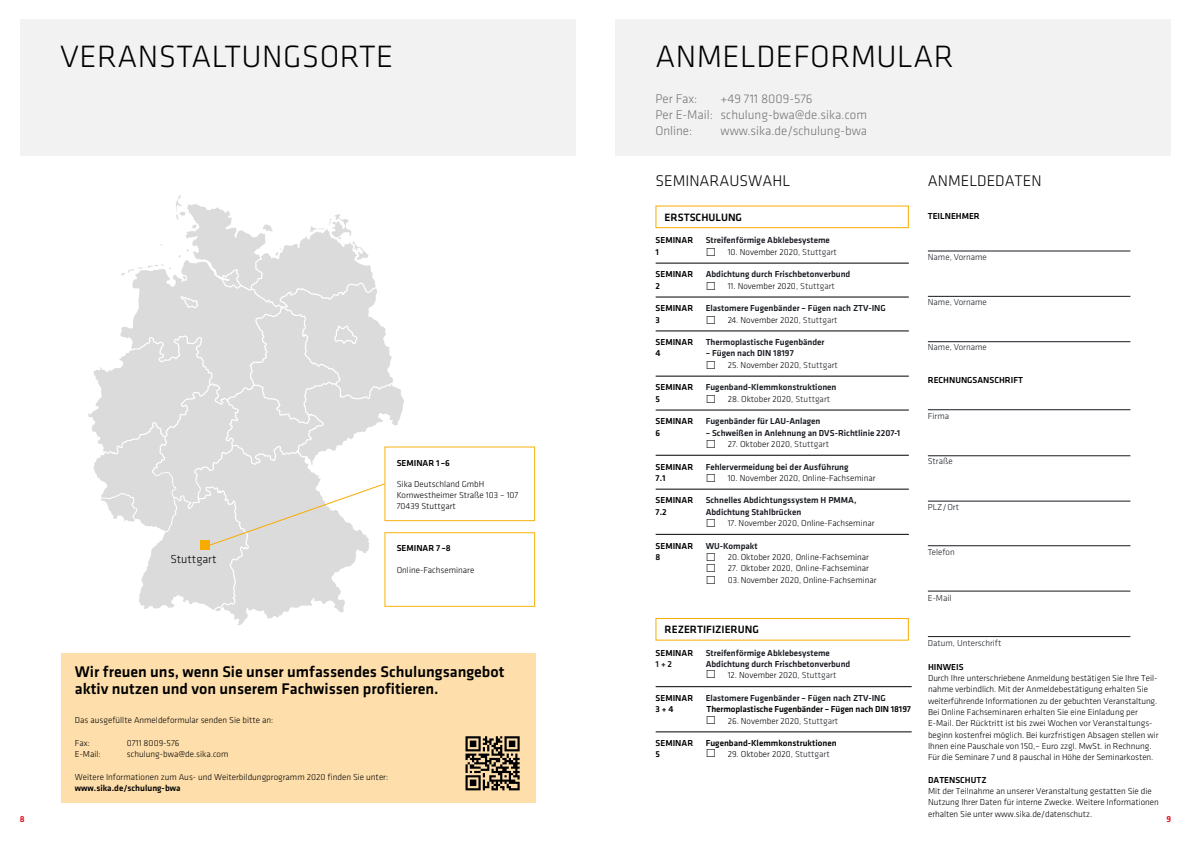
<style>
.page{position:relative;width:1191px;height:842px;background:#fff}
.page>*{position:absolute;margin:0;border:0;box-sizing:border-box;transform-origin:0 0}
.t1{font:300 32px "Klavika";letter-spacing:.015em;color:#000}
.t2{font:500 16px/17px "Klavika";color:#000}
.t3{font:300 16px "Klavika";color:#000}
.t4{font:300 13px/16px "Klavika";color:#747376}
.t5{font:300 12px "Klavika";color:#000}
.t6{font:500 11px "Klavika";color:#000}
.t7{font:300 9px/11.3px "Klavika";color:#000}
.t8{font:500 9px "Klavika";color:#171a20}
.t9{font:500 9px "Klavika";color:#000}
.t10{font:300 9px "Klavika";color:#171a20}
.t11{font:500 9px "Klavika";color:#e3000f}
.s1{font-size:12px}
.s2{color:#171a20}
</style>
<div class="page">
<div style="left:20px;top:20px;width:555px;height:136px;background:#f0eff0"></div>
<svg style="left:88px;top:195px;width:316px;height:430px"></svg>
<div style="left:385px;top:447px;width:149px;height:74px;background:#fff"></div>
<div style="left:384px;top:446px;width:151px;height:75px;border:1px solid #f8b211"></div>
<div style="left:385px;top:533px;width:149px;height:73px;background:#fff"></div>
<div style="left:384px;top:532px;width:151px;height:75px;border:1px solid #f8b211"></div>
<div style="left:615px;top:20px;width:556px;height:136px;background:#f0eff0"></div>
<hr style="left:928px;top:251px;width:202px;height:1px;background:#171a20">
<hr style="left:928px;top:296px;width:202px;height:1px;background:#171a20">
<hr style="left:928px;top:341px;width:202px;height:1px;background:#171a20">
<hr style="left:928px;top:410px;width:202px;height:1px;background:#171a20">
<hr style="left:928px;top:456px;width:202px;height:1px;background:#171a20">
<hr style="left:928px;top:501px;width:202px;height:1px;background:#171a20">
<hr style="left:928px;top:546px;width:202px;height:1px;background:#171a20">
<hr style="left:928px;top:591px;width:202px;height:1px;background:#171a20">
<hr style="left:928px;top:636px;width:202px;height:1px;background:#171a20">
<hr style="left:655px;top:263px;width:254px;height:1px;background:#000">
<hr style="left:655px;top:297px;width:254px;height:1px;background:#000">
<hr style="left:655px;top:331px;width:254px;height:1px;background:#000">
<hr style="left:655px;top:376px;width:254px;height:1px;background:#000">
<hr style="left:655px;top:410px;width:254px;height:1px;background:#000">
<hr style="left:655px;top:455px;width:254px;height:1px;background:#000">
<hr style="left:655px;top:489px;width:254px;height:1px;background:#000">
<hr style="left:655px;top:534px;width:254px;height:1px;background:#000">
<hr style="left:655px;top:686px;width:256px;height:1px;background:#000">
<hr style="left:655px;top:732px;width:256px;height:1px;background:#000">
<div style="left:655px;top:206px;width:254px;height:22px;border:1px solid #f8ac00"></div>
<div style="left:655px;top:618px;width:254px;height:23px;border:1px solid #f8ac00"></div>
<div style="left:61px;top:653px;width:474px;height:149px;background:#fedeab"></div>
<svg style="left:465px;top:736px;width:55px;height:55px"></svg>
<svg style="left:465px;top:736px;width:54px;height:54px"></svg>
<h1 class="t1" style="left:60px;top:37px;width:335px">VERANSTALTUNGSORTE</h1>
<p class="t11" style="left:20px;top:813px;width:6px">8</p>
<h3 class="t5" style="left:170px;top:552px;width:48px">Stuttgart</h3>
<p class="t9" style="left:397px;top:456px;width:55px">SEMINAR 1–6</p>
<p class="t7" style="left:397px;top:479px;width:123px;line-height:10.8px">Sika Deutschland GmbH<br>Kornwestheimer Straße 103 – 107<br>70439 Stuttgart</p>
<p class="t9" style="left:397px;top:542px;width:56px">SEMINAR 7–8</p>
<p class="t7" style="left:397px;top:564px;width:79px">Online-Fachseminare</p>
<h2 class="t2" style="left:75px;top:663px;width:431px">Wir freuen uns, wenn Sie unser umfassendes Schulungsangebot aktiv nutzen und von unserem Fachwissen profitieren.</h2>
<p class="t7" style="left:75px;top:714px;width:200px">Das ausgefüllte Anmeldeformular senden Sie bitte an:</p>
<p class="t7" style="left:75px;top:737px;width:17px">Fax:</p>
<p class="t7" style="left:127px;top:737px;width:54px">0711 8009-576</p>
<p class="t7" style="left:75px;top:748px;width:27px">E-Mail:</p>
<p class="t7" style="left:127px;top:748px;width:103px">schulung-bwa@de.sika.com</p>
<p class="t7" style="left:75px;top:771px;width:315px">Weitere Informationen zum Aus- und Weiterbildungprogramm 2020 finden Sie unter:</p>
<p class="t9" style="left:75px;top:782px;width:107px">www.sika.de/schulung-bwa</p>
<h1 class="t1" style="left:655px;top:37px;width:300px">ANMELDEFORMULAR</h1>
<h3 class="t4" style="left:655px;top:90px;width:44px">Per Fax:</h3>
<h3 class="t4" style="left:655px;top:90px;width:213px;text-indent:65px">+49 711 8009-576<br>Per E-Mail: schulung-bwa@de.sika.com<br>Online:</h3>
<h3 class="t4" style="left:720px;top:122px;width:148px">www.sika.de/schulung-bwa</h3>
<h2 class="t3" style="left:655px;top:171px;width:136px">SEMINARAUSWAHL</h2>
<p class="t6" style="left:664px;top:210px;width:79px">ERSTSCHULUNG</p>
<p class="t9" style="left:655px;top:234px;width:39px">SEMINAR</p>
<p class="t8" style="left:705px;top:234px;width:126px">Streifenförmige Abklebesysteme</p>
<p class="t9" style="left:655px;top:246px;width:5px">1</p>
<p class="t7" style="left:705px;top:246px;width:133px"><span class="s1">•</span> 10. November 2020<span class="s2">, Stuttgart</span></p>
<p class="t9" style="left:655px;top:268px;width:39px">SEMINAR</p>
<p class="t8" style="left:705px;top:268px;width:146px">Abdichtung durch Frischbetonverbund</p>
<p class="t9" style="left:655px;top:280px;width:6px">2</p>
<p class="t7" style="left:705px;top:280px;width:131px"><span class="s1">•</span> 11. November 2020<span class="s2">, Stuttgart</span></p>
<p class="t9" style="left:655px;top:302px;width:39px">SEMINAR</p>
<p class="t8" style="left:705px;top:302px;width:182px">Elastomere Fugenbänder – Fügen nach ZTV-ING</p>
<p class="t9" style="left:655px;top:313px;width:6px">3</p>
<p class="t7" style="left:705px;top:314px;width:133px"><span class="s1">•</span> 24. November 2020<span class="s2">, Stuttgart</span></p>
<p class="t9" style="left:655px;top:336px;width:39px">SEMINAR</p>
<p class="t8" style="left:705px;top:336px;width:120px">Thermoplastische Fugenbänder</p>
<p class="t9" style="left:655px;top:347px;width:7px">4</p>
<p class="t8" style="left:705px;top:347px;width:90px">– Fügen nach DIN 18197</p>
<p class="t7" style="left:705px;top:359px;width:134px"><span class="s1">•</span> 25. November 2020<span class="s2">, Stuttgart</span></p>
<p class="t9" style="left:655px;top:381px;width:39px">SEMINAR</p>
<p class="t8" style="left:705px;top:381px;width:132px">Fugenband-Klemmkonstruktionen</p>
<p class="t9" style="left:655px;top:393px;width:6px">5</p>
<p class="t7" style="left:705px;top:393px;width:126px"><span class="s1">•</span> 28. Oktober 2020<span class="s2">, Stuttgart</span></p>
<p class="t9" style="left:655px;top:415px;width:39px">SEMINAR</p>
<p class="t8" style="left:705px;top:415px;width:116px">Fugenbänder für LAU-Anlagen</p>
<p class="t9" style="left:655px;top:426px;width:6px">6</p>
<p class="t8" style="left:705px;top:426px;width:196px">– Schweißen in Anlehnung an DVS-Richtlinie 2207-1</p>
<p class="t7" style="left:705px;top:438px;width:125px"><span class="s1">•</span> 27. Oktober 2020<span class="s2">, Stuttgart</span></p>
<p class="t9" style="left:655px;top:460px;width:39px">SEMINAR</p>
<p class="t8" style="left:705px;top:460px;width:144px">Fehlervermeidung bei der Ausführung</p>
<p class="t9" style="left:655px;top:472px;width:12px">7.1</p>
<p class="t7" style="left:705px;top:472px;width:172px"><span class="s1">•</span> 10. November 2020, Online-Fachseminar</p>
<p class="t9" style="left:655px;top:494px;width:39px">SEMINAR</p>
<p class="t8" style="left:705px;top:494px;width:152px">Schnelles Abdichtungssystem H PMMA,</p>
<p class="t9" style="left:655px;top:506px;width:13px">7.2</p>
<p class="t8" style="left:705px;top:506px;width:97px">Abdichtung Stahlbrücken</p>
<p class="t7" style="left:705px;top:517px;width:170px"><span class="s1">•</span> 17. November 2020, Online-Fachseminar</p>
<p class="t9" style="left:655px;top:539px;width:39px">SEMINAR</p>
<p class="t8" style="left:705px;top:539px;width:54px">WU-Kompakt</p>
<p class="t9" style="left:655px;top:551px;width:6px">8</p>
<p class="t7" style="left:705px;top:551px;width:165px"><span class="s1">•</span> 20. Oktober 2020, Online-Fachseminar</p>
<p class="t7" style="left:705px;top:562px;width:165px"><span class="s1">•</span> 27. Oktober 2020, Online-Fachseminar</p>
<p class="t7" style="left:705px;top:574px;width:172px"><span class="s1">•</span> 03. November 2020, Online-Fachseminar</p>
<p class="t6" style="left:664px;top:622px;width:96px">REZERTIFIZIERUNG</p>
<p class="t9" style="left:655px;top:647px;width:39px">SEMINAR</p>
<p class="t8" style="left:705px;top:647px;width:126px">Streifenförmige Abklebesysteme</p>
<p class="t8" style="left:655px;top:658px;width:18px">1 + 2</p>
<p class="t8" style="left:705px;top:658px;width:146px">Abdichtung durch Frischbetonverbund</p>
<p class="t7" style="left:705px;top:670px;width:132px"><span class="s1">•</span> 12. November 2020<span class="s2">, Stuttgart</span></p>
<p class="t9" style="left:655px;top:692px;width:39px">SEMINAR</p>
<p class="t8" style="left:705px;top:692px;width:182px">Elastomere Fugenbänder – Fügen nach ZTV-ING</p>
<p class="t9" style="left:655px;top:703px;width:20px">3 + 4</p>
<p class="t9" style="left:706px;top:703px;width:206px">Thermoplastische Fugenbänder – Fügen nach DIN 18197</p>
<p class="t7" style="left:705px;top:715px;width:134px"><span class="s1">•</span> 26. November 2020<span class="s2">, Stuttgart</span></p>
<p class="t9" style="left:655px;top:737px;width:39px">SEMINAR</p>
<p class="t9" style="left:705px;top:737px;width:132px">Fugenband-Klemmkonstruktionen</p>
<p class="t9" style="left:655px;top:748px;width:6px">5</p>
<p class="t7" style="left:705px;top:749px;width:126px"><span class="s1">•</span> 29. Oktober 2020<span class="s2">, Stuttgart</span></p>
<h2 class="t3" style="left:928px;top:171px;width:115px">ANMELDEDATEN</h2>
<p class="t9" style="left:928px;top:210px;width:53px">TEILNEHMER</p>
<p class="t10" style="left:928px;top:252px;width:60px">Name, Vorname</p>
<p class="t10" style="left:928px;top:297px;width:60px">Name, Vorname</p>
<p class="t10" style="left:928px;top:342px;width:60px">Name, Vorname</p>
<p class="t9" style="left:928px;top:373px;width:97px">RECHNUNGSANSCHRIFT</p>
<p class="t10" style="left:928px;top:411px;width:23px">Firma</p>
<p class="t10" style="left:928px;top:456px;width:26px">Straße</p>
<p class="t10" style="left:928px;top:501px;width:33px">PLZ/Ort</p>
<p class="t10" style="left:928px;top:547px;width:28px">Telefon</p>
<p class="t10" style="left:928px;top:592px;width:25px">E-Mail</p>
<p class="t10" style="left:928px;top:638px;width:75px">Datum, Unterschrift</p>
<p class="t9" style="left:928px;top:661px;width:37px">HINWEIS</p>
<p class="t7" style="left:928px;top:672px;width:232px">Durch Ihre unterschriebene Anmeldung bestätigen Sie Ihre Teil&shy;nahme verbindlich. Mit der Anmeldebestätigung erhalten Sie weiterführende Informationen zu der gebuchten Veranstaltung.<br>Bei Online Fachseminaren erhalten Sie eine Einladung per E-Mail. Der Rücktritt ist bis zwei Wochen vor Veranstaltungs&shy;beginn kostenfrei möglich. Bei kurzfristigen Absagen stellen wir Ihnen eine Pauschale von 150,– Euro zzgl. MwSt. in Rechnung.<br>Für die Seminare 7 und 8 pauschal in Höhe der Seminarkosten.</p>
<p class="t9" style="left:928px;top:774px;width:60px">DATENSCHUTZ</p>
<p class="t7" style="left:928px;top:785px;width:232px">Mit der Teilnahme an unserer Veranstaltung gestatten Sie die<br>Nutzung Ihrer Daten für interne Zwecke. Weitere Informationen erhalten Sie unter www.sika.de/datenschutz.</p>
<p class="t11" style="left:1166px;top:813px;width:6px">9</p>
</div>
